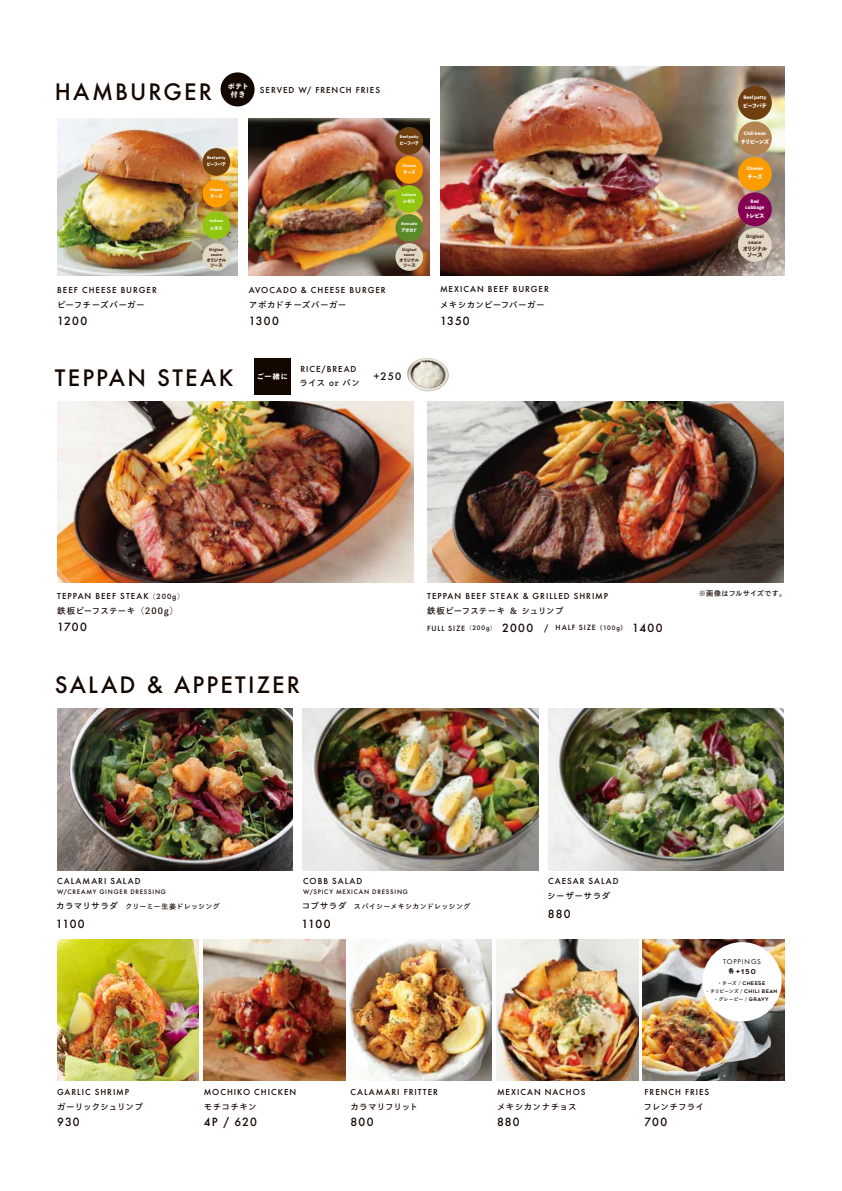
<style>
.page{position:relative;width:842px;height:1191px;background:#fff}
.page>*{position:absolute;margin:0;border:0;box-sizing:border-box;transform-origin:0 0}
.t1{font:500 22px "Futura";letter-spacing:.1em;color:#140700}
.t2{font:500 11px "Futura";letter-spacing:.1em;color:#140700}
.t3{font:500 10px "Futura";color:#140700}
.t4{font:8.6px "Toppan Bunkyu Gothic Pr 6 N DB";letter-spacing:.04em;color:#140700}
.t5{font:8.6px "Toppan Bunkyu Gothic Pr 6 N DB";letter-spacing:.07em;color:#140700}
.t6{font:8.6px "Toppan Bunkyu Gothic Pr 6 N DB";letter-spacing:.02em;color:#140700}
.t7{font:8.6px "Toppan Bunkyu Gothic Pr 6 N DB";color:#140700}
.t8{font:8.6px "Toppan Bunkyu Gothic Pr 6 N DB";letter-spacing:-.025em;color:#140700}
.t9{font:8.6px "Toppan Bunkyu Gothic Pr 6 N DB";letter-spacing:.065em;color:#140700}
.t10{font:8.6px "Toppan Bunkyu Gothic Pr 6 N DB";letter-spacing:.015em;color:#140700}
.t11{font:500 8px "Futura";letter-spacing:.125em;color:#140700}
.t12{font:7.3px "Futura PT";letter-spacing:.12em;color:#140700}
.t13{font:7.1px "Toppan Bunkyu Gothic Pr 6 N DB";letter-spacing:.035em;color:#140700}
.t14{font:7px "Toppan Bunkyu Gothic Pr 6 N DB";letter-spacing:.04em;color:#140700}
.t15{font:500 7px "Futura";letter-spacing:.125em;color:#140700}
.t16{font:7px/8.5px "Toppan Bunkyu Midashi Go Std N EB";color:#fff;text-align:center}
.t17{font:800 7px "Toppan Bunkyu Midashi Gothic Std N";color:#fff}
.t18{font:6.8px "Geometos Rounded";color:#140700}
.t19{font:500 6px "Futura";letter-spacing:.13em;color:#140700}
.t20{font:800 5.9px "Toppan Bunkyu Midashi Gothic Std N";letter-spacing:-.145em;color:#fff;scale:.92 1}
.t21{font:800 5.9px/5.9px "Toppan Bunkyu Midashi Gothic Std N";letter-spacing:-.14em;color:#422415;text-align:center;scale:.92 1}
.t22{font:4.9px/8px "Geometos Rounded";letter-spacing:.075em;color:#140700;text-align:center}
.t23{font:4.9px "Toppan Bunkyu Gothic Pr 6 N DB";letter-spacing:.015em;color:#140700}
.t24{font:800 4.8px "Toppan Bunkyu Midashi Gothic Std N";letter-spacing:-.135em;color:#fff;scale:.92 1}
.t25{font:800 4.8px/4.8px "Toppan Bunkyu Midashi Gothic Std N";letter-spacing:-.14em;color:#422415;text-align:center;scale:.92 1}
.t26{font:800 4.4px/5.6px "Toppan Bunkyu Midashi Gothic Std N";letter-spacing:.025em;color:#fff;text-align:center}
.t27{font:800 4.4px/5.9px "Toppan Bunkyu Midashi Gothic Std N";letter-spacing:.02em;color:#422415;text-align:center}
.t28{font:800 3.6px "Toppan Bunkyu Midashi Gothic Std N";letter-spacing:.025em;color:#fff}
.t29{font:800 3.6px/4.8px "Toppan Bunkyu Midashi Gothic Std N";letter-spacing:.02em;color:#422415;text-align:center}
.s1{font-family:"Toppan Bunkyu Gothic Pr 6 N DB";font-weight:400;font-size:7px}
.s2{font-size:7px}
.s3{font-family:"Koz Go Pr 6 N";font-weight:400;font-size:6px}
.s4{font-size:6px}
.s5{font-size:11px}
.s6{font-size:8px}
.s7{font-family:"Koz Go Pr 6 N";font-weight:800;font-size:6px}
.s8{font-size:8.6px}
.s9{font-family:"Toppan Bunkyu Midashi Gothic Std N";font-weight:800;font-size:5.7px}
.s10{font-family:"Toppan Bunkyu Gothic Pr 6 N DB"}
.s11{font-family:"Geometos Rounded"}
</style>
<div class="page">
<img style="left:496px;top:939px;width:142px;height:142px">
<img style="left:303px;top:708px;width:235px;height:162px">
<img style="left:57px;top:708px;width:236px;height:162px">
<img style="left:548px;top:708px;width:236px;height:162px">
<img style="left:57px;top:939px;width:142px;height:142px">
<img style="left:350px;top:939px;width:142px;height:142px">
<img style="left:440px;top:66px;width:344px;height:209px">
<div style="left:738px;top:228px;width:34px;height:34px;background:#e0d7c5;border-radius:50%"></div>
<div style="left:738px;top:157px;width:34px;height:34px;background:#fb9c00;border-radius:50%"></div>
<div style="left:738px;top:86px;width:34px;height:34px;background:#703f10;border-radius:50%"></div>
<div style="left:738px;top:192px;width:34px;height:34px;background:#850055;border-radius:50%"></div>
<div style="left:738px;top:121px;width:34px;height:34px;background:#b38451;border-radius:50%"></div>
<img style="left:57px;top:118px;width:181px;height:157px">
<div style="left:221px;top:72px;width:34px;height:34px;background:#140700;border-radius:50%"></div>
<div style="left:203px;top:243px;width:27px;height:28px;background:#e0d7c5;border-radius:50%"></div>
<div style="left:203px;top:180px;width:27px;height:27px;background:#fb9c00;border-radius:50%"></div>
<div style="left:203px;top:148px;width:27px;height:28px;background:#703f10;border-radius:50%"></div>
<div style="left:203px;top:211px;width:27px;height:28px;background:#91c50f;border-radius:50%"></div>
<img style="left:249px;top:118px;width:180px;height:157px">
<div style="left:395px;top:243px;width:28px;height:28px;background:#e0d7c5;border-radius:50%"></div>
<div style="left:395px;top:156px;width:28px;height:28px;background:#fb9c00;border-radius:50%"></div>
<div style="left:395px;top:127px;width:28px;height:28px;background:#703f10;border-radius:50%"></div>
<div style="left:395px;top:214px;width:28px;height:28px;background:#5c8a2b;border-radius:50%"></div>
<div style="left:395px;top:185px;width:28px;height:28px;background:#91c50f;border-radius:50%"></div>
<img style="left:204px;top:939px;width:141px;height:142px">
<img style="left:643px;top:939px;width:141px;height:142px">
<div style="left:702px;top:942px;width:80px;height:79px;background:#fff;border-radius:50%"></div>
<img style="left:427px;top:401px;width:357px;height:182px">
<img style="left:57px;top:401px;width:357px;height:182px">
<div style="left:254px;top:358px;width:37px;height:37px;background:#140700"></div>
<img style="left:407px;top:358px;width:42px;height:34px">
<h1 class="t1" style="left:55px;top:76px;width:159px">HAMBURGER</h1>
<p class="t16" style="left:228px;top:81px;width:23px">ポテト付き</p>
<p class="t11" style="left:260px;top:84px;width:122px">SERVED W/ FRENCH FRIES</p>
<p class="t28" style="left:207px;top:155px;width:20px">Beef patty</p>
<p class="t24" style="left:206px;top:161px;width:23px">ビーフパテ</p>
<p class="t28" style="left:210px;top:186px;width:15px">Cheese</p>
<p class="t24" style="left:210px;top:192px;width:15px">チーズ</p>
<p class="t28" style="left:209px;top:218px;width:15px">Lettuce</p>
<p class="t24" style="left:210px;top:224px;width:15px">レタス</p>
<p class="t29" style="left:209px;top:247px;width:16px">Original sauce</p>
<p class="t11" style="left:57px;top:284px;width:101px">BEEF CHEESE BURGER</p>
<p class="t4" style="left:57px;top:300px;width:89px">ビーフチーズバーガー</p>
<h2 class="t2" style="left:57px;top:314px;width:31px">1200</h2>
<p class="t25" style="left:206px;top:258px;width:23px">オリジナルソース</p>
<p class="t11" style="left:249px;top:284px;width:138px">AVOCADO &amp; CHEESE BURGER</p>
<p class="t4" style="left:249px;top:300px;width:99px">アボカドチーズバーガー</p>
<h2 class="t2" style="left:249px;top:314px;width:32px">1300</h2>
<p class="t28" style="left:400px;top:134px;width:20px">Beef patty</p>
<p class="t24" style="left:399px;top:140px;width:23px">ビーフパテ</p>
<p class="t28" style="left:403px;top:163px;width:15px">Cheese</p>
<p class="t24" style="left:403px;top:169px;width:15px">チーズ</p>
<p class="t28" style="left:402px;top:192px;width:15px">Lettuce</p>
<p class="t24" style="left:403px;top:198px;width:15px">レタス</p>
<p class="t28" style="left:401px;top:221px;width:17px">Avocado</p>
<p class="t24" style="left:401px;top:227px;width:19px">アボカド</p>
<p class="t29" style="left:402px;top:247px;width:16px">Original sauce</p>
<p class="t25" style="left:399px;top:258px;width:23px">オリジナルソース</p>
<h1 class="t1" style="left:55px;top:362px;width:180px">TEPPAN STEAK</h1>
<p class="t17" style="left:257px;top:371px;width:32px">ご一緒に</p>
<p class="t11" style="left:300px;top:363px;width:57px">RICE/BREAD</p>
<p class="t4" style="left:300px;top:378px;width:62px">ライス or パン</p>
<p class="t3" style="left:374px;top:369px;width:29px">+250</p>
<p class="t11" style="left:440px;top:283px;width:110px">MEXICAN BEEF BURGER</p>
<p class="t4" style="left:440px;top:300px;width:106px">メキシカンビーフバーガー</p>
<h2 class="t2" style="left:440px;top:314px;width:31px">1350</h2>
<p class="t26" style="left:743px;top:95px;width:24px">Beef patty</p>
<p class="t20" style="left:743px;top:101px;width:28px">ビーフパテ</p>
<p class="t26" style="left:744px;top:130px;width:24px">Chili bean</p>
<p class="t20" style="left:741px;top:137px;width:32px">チリビーンズ</p>
<p class="t26" style="left:747px;top:166px;width:18px">Cheese</p>
<p class="t20" style="left:747px;top:172px;width:18px">チーズ</p>
<p class="t26" style="left:745px;top:198px;width:21px">Red cabbage</p>
<p class="t20" style="left:745px;top:211px;width:23px">トレビス</p>
<p class="t27" style="left:746px;top:233px;width:19px">Original sauce</p>
<p class="t21" style="left:743px;top:246px;width:28px">オリジナルソース</p>
<p class="t11" style="left:57px;top:590px;width:128px">TEPPAN BEEF STEAK<span class="s1">（</span><span class="s2">200g</span><span class="s1">）</span></p>
<p class="t5" style="left:57px;top:606px;width:122px">鉄板ビーフステーキ（200g）</p>
<h2 class="t2" style="left:57px;top:619px;width:31px">1700</h2>
<h1 class="t1" style="left:55px;top:669px;width:247px">SALAD &amp; APPETIZER</h1>
<p class="t11" style="left:427px;top:590px;width:182px">TEPPAN BEEF STEAK &amp; GRILLED SHRIMP</p>
<p class="t13" style="left:699px;top:589px;width:89px">※画像はフルサイズです。</p>
<p class="t6" style="left:427px;top:606px;width:138px">鉄板ビーフステーキ ＆ シュリンプ</p>
<p class="t15" style="left:427px;top:623px;width:237px">FULL SIZE<span class="s3">（</span><span class="s4">200g</span><span class="s3">）</span> <span class="s5">2000</span> <span class="s6">/</span> HALF SIZE<span class="s7">（</span><span class="s4">100g</span><span class="s7">）</span> <span class="s5">1400</span></p>
<p class="t11" style="left:57px;top:876px;width:85px">CALAMARI SALAD</p>
<p class="t19" style="left:57px;top:887px;width:110px">W/CREAMY GINGER DRESSING</p>
<p class="t14" style="left:56px;top:902px;width:165px"><span class="s8">カラマリサラダ</span> クリーミー生姜ドレッシング</p>
<h2 class="t2" style="left:56px;top:916px;width:30px">1100</h2>
<p class="t11" style="left:303px;top:876px;width:61px">COBB SALAD</p>
<p class="t19" style="left:303px;top:887px;width:106px">W/SPICY MEXICAN DRESSING</p>
<p class="t14" style="left:302px;top:902px;width:170px"><span class="s8">コブサラダ</span> スパイシーメキシカンドレッシング</p>
<h2 class="t2" style="left:302px;top:916px;width:30px">1100</h2>
<p class="t11" style="left:548px;top:876px;width:72px">CAESAR SALAD</p>
<p class="t9" style="left:547px;top:891px;width:65px">シーザーサラダ</p>
<h2 class="t2" style="left:548px;top:906px;width:24px">880</h2>
<p class="t12" style="left:723px;top:957px;width:40px">TOPPINGS</p>
<p class="t18" style="left:729px;top:967px;width:29px"><span class="s9">各</span> +150</p>
<p class="t22" style="left:705px;top:979px;width:74px"><span class="s10">・チーズ /</span> CHEESE<br><span class="s10">・チリビーンズ /</span> CHILI BEAN</p>
<p class="t23" style="left:714px;top:996px;width:56px">・グレービー / <span class="s11">GRAVY</span></p>
<p class="t11" style="left:57px;top:1086px;width:73px">GARLIC SHRIMP</p>
<p class="t7" style="left:57px;top:1101px;width:87px">ガーリックシュリンプ</p>
<h2 class="t2" style="left:57px;top:1114px;width:24px">930</h2>
<p class="t11" style="left:204px;top:1086px;width:94px">MOCHIKO CHICKEN</p>
<p class="t4" style="left:204px;top:1101px;width:54px">モチコチキン</p>
<h2 class="t2" style="left:204px;top:1114px;width:55px">4P / 620</h2>
<p class="t11" style="left:350px;top:1086px;width:89px">CALAMARI FRITTER</p>
<p class="t8" style="left:350px;top:1101px;width:69px">カラマリフリット</p>
<h2 class="t2" style="left:350px;top:1114px;width:25px">800</h2>
<p class="t11" style="left:497px;top:1086px;width:90px">MEXICAN NACHOS</p>
<p class="t4" style="left:497px;top:1101px;width:81px">メキシカンナチョス</p>
<h2 class="t2" style="left:497px;top:1114px;width:24px">880</h2>
<p class="t11" style="left:645px;top:1086px;width:66px">FRENCH FRIES</p>
<p class="t10" style="left:644px;top:1101px;width:62px">フレンチフライ</p>
<h2 class="t2" style="left:645px;top:1114px;width:24px">700</h2>
</div>
